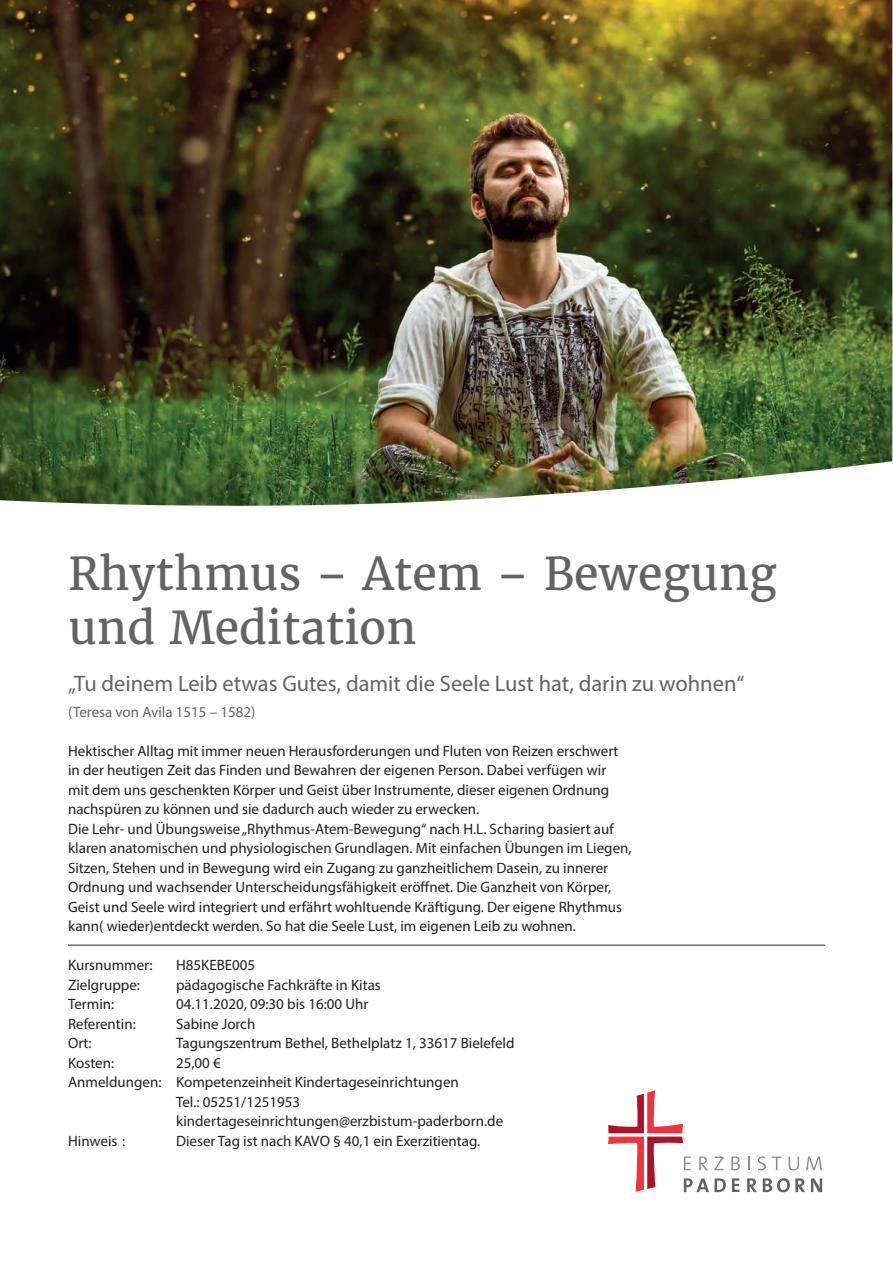
<style>
.page{position:relative;width:893px;height:1263px;background:#fff}
.page>*{position:absolute;margin:0;border:0;box-sizing:border-box;transform-origin:0 0}
.t1{font:45px/54px "Merriweather";color:#636366}
.t2{font:22.5px "Myriad Pro";color:#636366}
.t3{font:15px/19.5px "Myriad Pro";color:#231f20}
.t4{font:15px "Myriad Pro";color:#636366}
</style>
<div class="page">
<svg style="left:747px;top:1178px;width:10px;height:14px"></svg>
<svg style="left:763px;top:1178px;width:42px;height:14px"></svg>
<svg style="left:811px;top:1178px;width:11px;height:14px"></svg>
<svg style="left:748px;top:1156px;width:2px;height:14px"></svg>
<svg style="left:758px;top:1156px;width:8px;height:14px"></svg>
<svg style="left:772px;top:1156px;width:9px;height:14px"></svg>
<svg style="left:789px;top:1156px;width:10px;height:14px"></svg>
<svg style="left:806px;top:1156px;width:16px;height:14px"></svg>
<svg style="left:608px;top:1090px;width:132px;height:102px"></svg>
<hr style="left:68px;top:945px;width:757px;height:1px;background:#231f20">
<img style="left:0;top:0;width:892px;height:506px">
<h1 class="t1" style="left:68px;top:547px;width:710px">Rhythmus – Atem – Bewegung und Meditation</h1>
<h2 class="t2" style="left:68px;top:670px;width:678px">„Tu deinem Leib etwas Gutes, damit die Seele Lust hat, darin zu wohnen“</h2>
<p class="t4" style="left:68px;top:702px;width:189px">(Teresa von Avila 1515 – 1582)</p>
<p class="t3" style="left:68px;top:741px;width:565px">Hektischer Alltag mit immer neuen Herausforderungen und Fluten von Reizen erschwert in der heutigen Zeit das Finden und Bewahren der eigenen Person. Dabei verfügen wir<br>mit dem uns geschenkten Körper und Geist über Instrumente, dieser eigenen Ordnung nachspüren zu können und sie dadurch auch wieder zu erwecken.<br>Die Lehr- und Übungsweise „Rhythmus-Atem-Bewegung“ nach H.L. Scharing basiert auf klaren anatomischen und physiologischen Grundlagen. Mit einfachen Übungen im Liegen, Sitzen, Stehen und in Bewegung wird ein Zugang zu ganzheitlichem Dasein, zu innerer Ordnung und wachsender Unterscheidungsfähigkeit eröffnet. Die Ganzheit von Körper, Geist und Seele wird integriert und erfährt wohltuende Kräftigung. Der eigene Rhythmus kann( wieder)entdeckt werden. So hat die Seele Lust, im eigenen Leib zu wohnen.</p>
<p class="t3" style="left:68px;top:955px;width:86px">Kursnummer:</p>
<p class="t3" style="left:176px;top:955px;width:81px">H85KEBE005</p>
<p class="t3" style="left:68px;top:975px;width:74px">Zielgruppe:</p>
<p class="t3" style="left:176px;top:975px;width:206px">pädagogische Fachkräfte in Kitas</p>
<p class="t3" style="left:68px;top:994px;width:48px">Termin:</p>
<p class="t3" style="left:176px;top:994px;width:194px">04.11.2020, 09:30 bis 16:00 Uhr</p>
<p class="t3" style="left:68px;top:1014px;width:69px">Referentin:</p>
<p class="t3" style="left:176px;top:1014px;width:81px">Sabine Jorch</p>
<p class="t3" style="left:68px;top:1033px;width:25px">Ort:</p>
<p class="t3" style="left:176px;top:1033px;width:340px">Tagungszentrum Bethel, Bethelplatz 1, 33617 Bielefeld</p>
<p class="t3" style="left:68px;top:1053px;width:48px">Kosten:</p>
<p class="t3" style="left:176px;top:1053px;width:46px">25,00 €</p>
<p class="t3" style="left:68px;top:1072px;width:392px">Anmeldungen: Kompetenzeinheit Kindertageseinrichtungen</p>
<p class="t3" style="left:176px;top:1092px;width:126px">Tel.: 05251/1251953</p>
<p class="t3" style="left:176px;top:1111px;width:329px">kindertageseinrichtungen@erzbistum-paderborn.de</p>
<p class="t3" style="left:68px;top:1131px;width:59px">Hinweis :</p>
<p class="t3" style="left:176px;top:1131px;width:306px">Dieser Tag ist nach KAVO § 40,1 ein Exerzitientag.</p>
</div>
